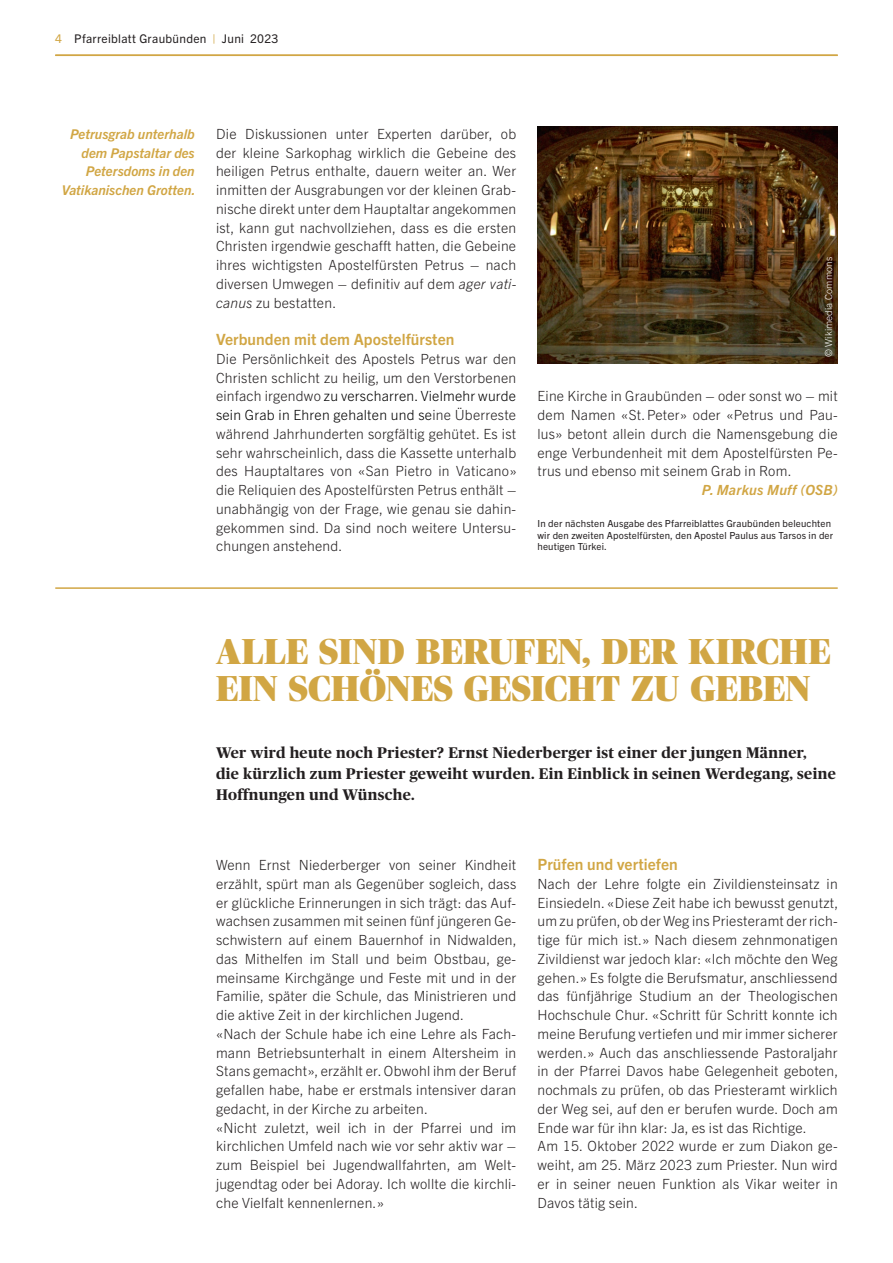
<style>
.page{position:relative;width:893px;height:1263px;background:#fff}
.page>*{position:absolute;margin:0;border:0;box-sizing:border-box;transform-origin:0 0}
.t1{font:900 36px/37.5px "Publico Banner";letter-spacing:.015em;color:#d1a644}
.t2{font:700 15.6px "Trade Gothic Next LT Pro";letter-spacing:.005em;color:#d1a644}
.t3{font:700 15.3px/21px "Publico";letter-spacing:.025em;color:#231f20}
.t4{font:300 14.1px/18.8px "Trade Gothic Next LT Pro";letter-spacing:.015em;color:#231f20;text-align:justify}
.t5{font:italic 700 14.1px "Trade Gothic Next LT Pro";letter-spacing:.015em;color:#d1a644}
.t6{font:italic 700 13.5px/18.8px "Trade Gothic Next LT Pro";color:#d1a644;text-align:right}
.t7{font:12px "Trade Gothic Next LT Pro";letter-spacing:.025em;color:#231f20}
.t8{font:9.75px/11.7px "Trade Gothic Next LT Pro";letter-spacing:.015em;color:#231f20}
.t9{font:300 9.75px "Trade Gothic Next LT Pro";letter-spacing:.015em;color:#fff}
.s1{color:#d1a644}
.s2{font-style:italic}
.s3{color:#000}
</style>
<div class="page">
<hr style="left:55px;top:55px;width:783px;height:1px;background:#d1a644">
<hr style="left:55px;top:587px;width:783px;height:2px;background:#d1a644">
<img style="left:537px;top:126px;width:301px;height:238px">
<p class="t7" style="left:55px;top:31px;width:225px"><span class="s1">4</span> Pfarreiblatt Graubünden <span class="s1">|</span> Juni 2023</p>
<p class="t6" style="left:62px;top:124px;width:135px">Petrusgrab unterhalb dem Papstaltar des<br>Petersdoms in den<br>Vatikanischen Grotten.</p>
<p class="t4" style="left:216px;top:123px;width:302px">Die Diskussionen unter Experten darüber, ob der kleine Sarkophag wirklich die Gebeine des heiligen Petrus enthalte, dauern weiter an. Wer inmitten der Ausgrabungen vor der kleinen Grab&shy;nische direkt unter dem Hauptaltar angekommen ist, kann gut nachvollziehen, dass es die ersten Christen irgendwie geschafft hatten, die Gebeine ihres wichtigsten Apostelfürsten Petrus – nach diversen Umwegen – definitiv auf dem <span class="s2">ager vati&shy;canus</span> zu bestatten.</p>
<p class="t2" style="left:216px;top:328px;width:240px">Verbunden mit dem Apostelfürsten</p>
<p class="t4" style="left:216px;top:348px;width:302px">Die Persönlichkeit des Apostels Petrus war den Christen schlicht zu heilig, um den Verstorbenen einfach irgendwo <span class="s3">zu verscharren. Vielmehr wurde sein Grab in Ehren gehalten und se</span>ine Überreste während Jahrhunderten sorgfältig gehütet. Es ist sehr wahrscheinlich, dass die Kassette unterhalb des Hauptaltares von «San Pietro in Vaticano» die Reliquien des Apostelfürsten Petrus enthält – unabhängig von der Frage, wie genau sie dahin&shy;gekommen sind. Da sind noch weitere Untersu&shy;chungen anstehend.</p>
<p class="t9" style="left:822px;top:357px;width:102px;rotate:-90deg">© Wikimedia Commons</p>
<p class="t4" style="left:537px;top:386px;width:302px">Eine Kirche in Graubünden – oder sonst wo – mit dem Namen «St.Peter» oder «Petrus und Pau&shy;lus» betont allein durch die Namensgebung die enge Verbundenheit mit dem Apostelfürsten Pe&shy;trus und ebenso mit seinem Grab in Rom.</p>
<p class="t5" style="left:702px;top:480px;width:137px">P. Markus Muff (OSB)</p>
<p class="t8" style="left:537px;top:517px;width:297px">In der nächsten Ausgabe des Pfarreiblattes Graubünden beleuchten wir den zweiten Apostelfürsten, den Apostel Paulus aus Tarsos in der heutigen Türkei.</p>
<h1 class="t1" style="left:216px;top:632px;width:615px">ALLE SIND BERUFEN, DER KIRCHE<br>EIN SCHÖNES GESICHT ZU GEBEN</h1>
<p class="t3" style="left:216px;top:742px;width:621px">Wer wird heute noch Priester? Ernst Niederberger ist einer der jungen Männer,<br>die kürzlich zum Priester geweiht wurden. Ein Einblick in seinen Werdegang, seine<br>Hoffnungen und Wünsche.</p>
<p class="t4" style="left:216px;top:855px;width:302px;text-align:left">Wenn Ernst Niederberger von seiner Kindheit erzählt, spürt man als Gegenüber sogleich, dass er glückliche Erinnerungen in sich trägt: das Auf&shy;wachsen zusammen mit seinen fünf jüngeren Ge&shy;schwistern auf einem Bauernhof in Nidwalden, das Mithelfen im Stall und beim Obstbau, ge&shy;meinsame Kirchgänge und Feste mit und in der Familie, später die Schule, das Ministrieren und die aktive Zeit in der kirchlichen Jugend.<br>«Nach der Schule habe ich eine Lehre als Fach&shy;mann Betriebsunterhalt in einem Altersheim in Stans gemacht», erzählt er. Obwohl ihm der Beruf gefallen habe, habe er erstmals intensiver daran gedacht, in der Kirche zu arbeiten.<br>«Nicht zuletzt, weil ich in der Pfarrei und im kirchlichen Umfeld nach wie vor sehr aktiv war – zum Beispiel bei Jugendwallfahrten, am Welt&shy;jugendtag oder bei Adoray. Ich wollte die kirchli&shy;che Vielfalt kennenlernen.»</p>
<p class="t2" style="left:537px;top:853px;width:142px">Prüfen und vertiefen</p>
<p class="t4" style="left:537px;top:873px;width:302px;text-align:left">Nach der Lehre folgte ein Zivildiensteinsatz in Einsiedeln. «Diese Zeit habe ich bewusst genutzt, um zu prüfen, ob der Weg ins Priesteramt der rich&shy;tige für mich ist.» Nach diesem zehnmonatigen Zivildienst war jedoch klar: «Ich möchte den Weg gehen.» Es folgte die Berufsmatur, anschliessend das fünfjährige Studium an der Theologischen Hochschule Chur. «Schritt für Schritt konnte ich meine Berufung vertiefen und mir immer sicherer werden.» Auch das anschliessende Pastoraljahr in der Pfarrei Davos habe Gelegenheit geboten, nochmals zu prüfen, ob das Priesteramt wirklich der Weg sei, auf den er berufen wurde. Doch am Ende war für ihn klar: Ja, es ist das Richtige.<br>Am 15. Oktober 2022 wurde er zum Diakon ge&shy;weiht, am 25. März 2023 zum Priester. Nun wird er in seiner neuen Funktion als Vikar weiter in Davos tätig sein.</p>
</div>
